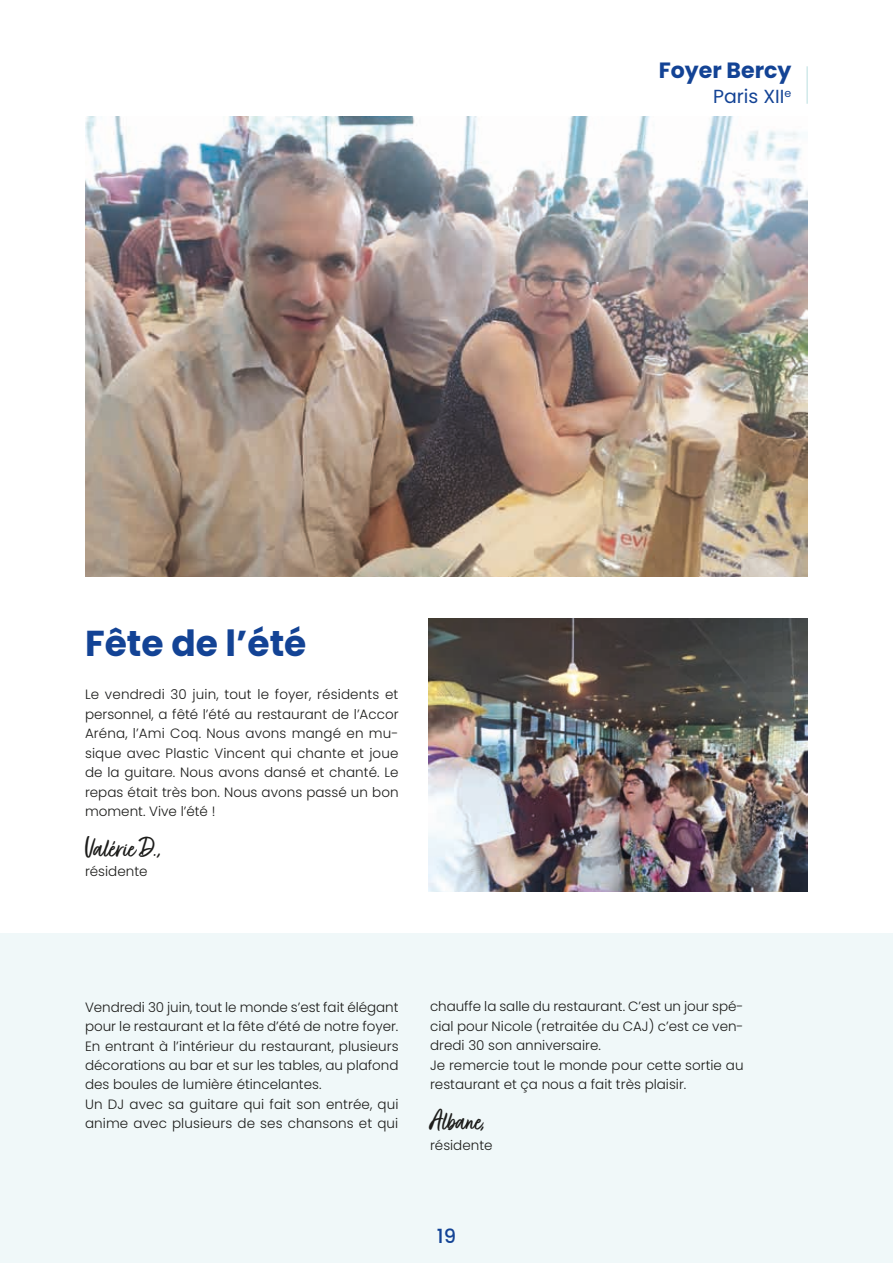
<style>
.page{position:relative;width:893px;height:1263px;background:#fff}
.page>*{position:absolute;margin:0;border:0;box-sizing:border-box;transform-origin:0 0}
.t1{font:700 36px "Poppins";color:#134395}
.t2{font:31.5px "Fave Script Pro";letter-spacing:-.01em;color:#1d1d1b}
.t3{font:700 22.05px "Poppins";color:#134395}
.t4{font:500 19.5px "Poppins";color:#134395}
.t5{font:18.9px "Poppins";color:#134395}
.t6{font:300 13.5px/19.5px "Poppins";color:#1d1d1b}
</style>
<div class="page">
<div style="left:0;top:933px;width:893px;height:330px;background:#f0f8f9"></div>
<img style="left:85px;top:116px;width:723px;height:460px">
<img style="left:428px;top:618px;width:380px;height:273px">
<hr style="left:806px;top:66px;width:2px;height:38px;background:#d0e9ea">
<h1 class="t1" style="left:85px;top:623px;width:223px">Fête de l’été</h1>
<p class="t6" style="left:85px;top:685px;width:315px;text-align:justify">Le vendredi 30 juin, tout le foyer, résidents et personnel, a fêté l’été au restaurant de l’Accor Aréna, l’Ami Coq. Nous avons mangé en mu&shy;sique avec Plastic Vincent qui chante et joue de la guitare. Nous avons dansé et chanté. Le repas était très bon. Nous avons passé un bon moment. Vive l’été !</p>
<h2 class="t2" style="left:85px;top:830px;width:79px">Valérie D.,</h2>
<p class="t6" style="left:85px;top:862px;width:64px">résidente</p>
<h3 class="t3" style="left:659px;top:58px;width:134px">Foyer Bercy</h3>
<h3 class="t5" style="left:713px;top:86px;width:80px">Paris XII<sup>e</sup></h3>
<p class="t6" style="left:85px;top:997px;width:315px">Vendredi 30 juin, tout le monde s’est fait élégant pour le restaurant et la fête d’été de notre foyer.<br>En entrant à l’intérieur du restaurant, plusieurs décorations au bar et sur les tables, au plafond des boules de lumière étincelantes.<br>Un DJ avec sa guitare qui fait son entrée, qui anime avec plusieurs de ses chansons et qui</p>
<p class="t6" style="left:430px;top:997px;width:315px">chauffe la salle du restaurant. C’est un jour spé&shy;cial pour Nicole (retraitée du CAJ) c’est ce ven&shy;dredi 30 son anniversaire.<br>Je remercie tout le monde pour cette sortie au restaurant et ça nous a fait très plaisir.</p>
<h2 class="t2" style="left:430px;top:1103px;width:58px">Albane,</h2>
<p class="t6" style="left:430px;top:1135px;width:64px">résidente</p>
<h3 class="t4" style="left:437px;top:1225px;width:21px">19</h3>
</div>
